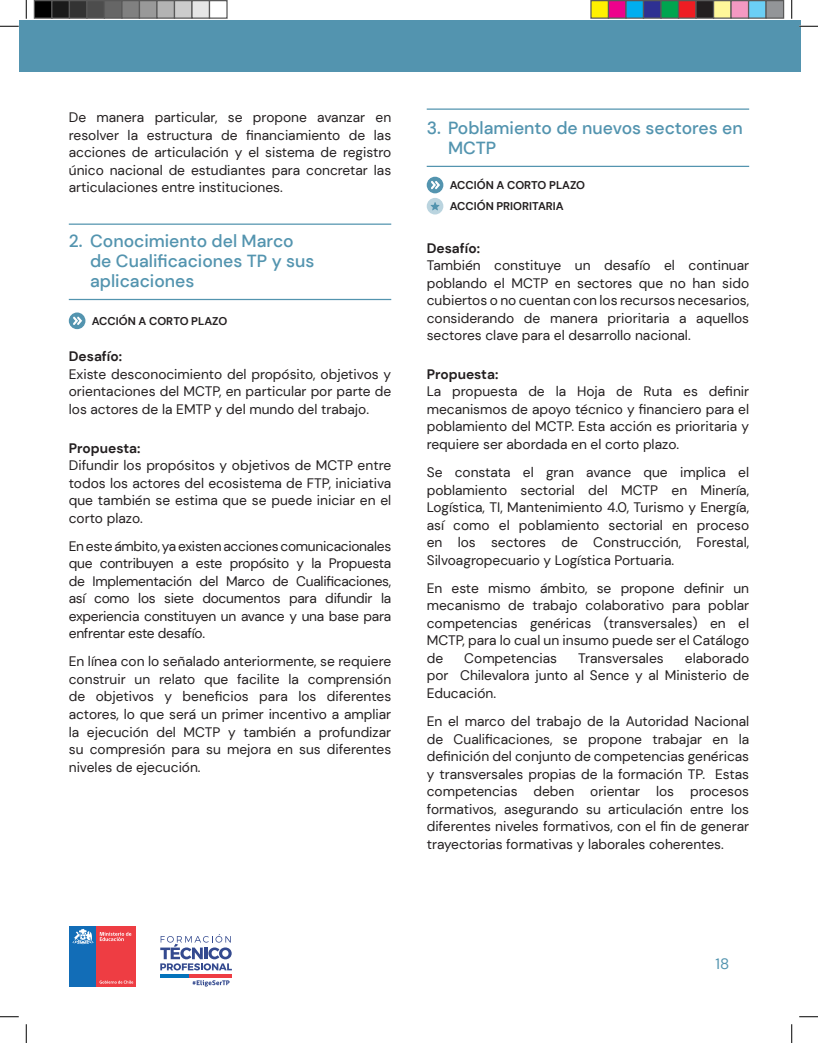
<style>
.page{position:relative;width:818px;height:1043px;background:#fff}
.page>*{position:absolute;margin:0;border:0;box-sizing:border-box;transform-origin:0 0}
.t1{font:500 17.5px/20px "DM Sans";color:#5394af}
.t2{font:15px "DM Sans";color:#5394af}
.t3{font:13.75px/17.5px "DM Sans";color:#231f20;text-align:justify}
.t4{font:700 13.75px "DM Sans";color:#231f20}
.t5{font:700 11.25px "DM Sans";color:#231f20}
</style>
<div class="page">
<div style="left:19px;top:20px;width:781px;height:51px;background:#5394af"></div>
<div style="left:69px;top:925px;width:28px;height:61px;background:#126db7"></div>
<div style="left:97px;top:925px;width:39px;height:61px;background:#ee3d43"></div>
<svg style="left:100px;top:980px;width:33px;height:3px"></svg>
<svg style="left:72px;top:929px;width:22px;height:15px"></svg>
<svg style="left:100px;top:932px;width:31px;height:9px"></svg>
<svg style="left:160px;top:934px;width:72px;height:36px"></svg>
<hr style="left:160px;top:974px;width:30px;height:4px;background:#0473bb">
<hr style="left:190px;top:974px;width:42px;height:4px;background:#ee3d43">
<svg style="left:193px;top:980px;width:36px;height:6px"></svg>
<hr style="left:69px;top:299px;width:322px;height:1px;background:#5394af">
<hr style="left:69px;top:223px;width:322px;height:2px;background:#5394af">
<div style="left:69px;top:312px;width:16px;height:17px;background:#5394af;border-radius:50%"></div>
<svg style="left:73px;top:316px;width:9px;height:9px"></svg>
<hr style="left:426px;top:166px;width:323px;height:1px;background:#5394af">
<hr style="left:426px;top:108px;width:323px;height:2px;background:#5394af">
<div style="left:426px;top:177px;width:17px;height:16px;background:#5394af;border-radius:50%"></div>
<svg style="left:431px;top:181px;width:9px;height:8px"></svg>
<svg style="left:426px;top:198px;width:17px;height:16px"></svg>
<svg style="left:430px;top:202px;width:9px;height:8px"></svg>
<svg style="left:0;top:25px;width:19px;height:2px"></svg>
<svg style="left:799px;top:25px;width:19px;height:2px"></svg>
<svg style="left:0;top:1016px;width:19px;height:1px"></svg>
<svg style="left:799px;top:1016px;width:19px;height:1px"></svg>
<svg style="left:25px;top:0;width:2px;height:19px"></svg>
<svg style="left:25px;top:1024px;width:2px;height:18px"></svg>
<svg style="left:791px;top:0;width:1px;height:19px"></svg>
<svg style="left:791px;top:1024px;width:1px;height:18px"></svg>
<div style="left:34px;top:1px;width:18px;height:17px;background:#000"></div>
<div style="left:34px;top:0;width:18px;height:19px;border:1px solid #595959"></div>
<div style="left:52px;top:1px;width:17px;height:17px;background:#1a1a1a"></div>
<div style="left:51px;top:0;width:19px;height:19px;border:1px solid #595959"></div>
<div style="left:69px;top:1px;width:18px;height:17px;background:#333"></div>
<div style="left:69px;top:0;width:19px;height:19px;border:1px solid #595959"></div>
<div style="left:87px;top:1px;width:17px;height:17px;background:#4d4d4d"></div>
<div style="left:86px;top:0;width:19px;height:19px;border:1px solid #595959"></div>
<div style="left:104px;top:1px;width:18px;height:17px;background:#666"></div>
<div style="left:104px;top:0;width:18px;height:19px;border:1px solid #595959"></div>
<div style="left:122px;top:1px;width:17px;height:17px;background:#808080"></div>
<div style="left:121px;top:0;width:19px;height:19px;border:1px solid #595959"></div>
<div style="left:139px;top:1px;width:18px;height:17px;background:#999"></div>
<div style="left:139px;top:0;width:19px;height:19px;border:1px solid #595959"></div>
<div style="left:157px;top:1px;width:17px;height:17px;background:#b3b3b3"></div>
<div style="left:156px;top:0;width:19px;height:19px;border:1px solid #595959"></div>
<div style="left:174px;top:1px;width:18px;height:17px;background:#ccc"></div>
<div style="left:174px;top:0;width:18px;height:19px;border:1px solid #595959"></div>
<div style="left:192px;top:1px;width:17px;height:17px;background:#e6e6e6"></div>
<div style="left:191px;top:0;width:19px;height:19px;border:1px solid #595959"></div>
<div style="left:209px;top:0;width:19px;height:19px;border:1px solid #595959"></div>
<div style="left:591px;top:1px;width:17px;height:17px;background:#fff101"></div>
<div style="left:590px;top:0;width:19px;height:19px;border:1px solid #595959"></div>
<div style="left:608px;top:1px;width:18px;height:17px;background:#ed028c"></div>
<div style="left:608px;top:0;width:18px;height:19px;border:1px solid #595959"></div>
<div style="left:626px;top:1px;width:17px;height:17px;background:#00aeef"></div>
<div style="left:625px;top:0;width:19px;height:19px;border:1px solid #595959"></div>
<div style="left:643px;top:1px;width:18px;height:17px;background:#2e3092"></div>
<div style="left:642px;top:0;width:19px;height:19px;border:1px solid #595959"></div>
<div style="left:661px;top:1px;width:17px;height:17px;background:#00a54f"></div>
<div style="left:660px;top:0;width:19px;height:19px;border:1px solid #595959"></div>
<div style="left:678px;top:1px;width:18px;height:17px;background:#ee1d23"></div>
<div style="left:678px;top:0;width:18px;height:19px;border:1px solid #595959"></div>
<div style="left:696px;top:1px;width:17px;height:17px;background:#231f20"></div>
<div style="left:695px;top:0;width:19px;height:19px;border:1px solid #595959"></div>
<div style="left:713px;top:1px;width:18px;height:17px;background:#fff79a"></div>
<div style="left:712px;top:0;width:19px;height:19px;border:1px solid #595959"></div>
<div style="left:731px;top:1px;width:17px;height:17px;background:#f499c2"></div>
<div style="left:730px;top:0;width:19px;height:19px;border:1px solid #595959"></div>
<div style="left:748px;top:1px;width:18px;height:17px;background:#6bcff6"></div>
<div style="left:748px;top:0;width:18px;height:19px;border:1px solid #595959"></div>
<div style="left:766px;top:1px;width:17px;height:17px;background:#939598"></div>
<div style="left:765px;top:0;width:19px;height:19px;border:1px solid #595959"></div>
<p class="t3" style="left:69px;top:108px;width:324px">De manera particular, se propone avanzar en resolver la estructura de financiamiento de las acciones de articulación y el sistema de registro único nacional de estudiantes para concretar las articulaciones entre instituciones.</p>
<p class="t1" style="left:90px;top:231px;width:226px;text-indent:-21px">2. Conocimiento del Marco de Cualificaciones TP y sus aplicaciones</p>
<p class="t5" style="left:92px;top:314px;width:137px">ACCIÓN A CORTO PLAZO</p>
<p class="t4" style="left:69px;top:348px;width:55px">Desafío:</p>
<p class="t3" style="left:69px;top:365px;width:324px">Existe desconocimiento del propósito, objetivos y orientaciones del MCTP, en particular por parte de los actores de la EMTP y del mundo del trabajo.</p>
<p class="t4" style="left:69px;top:439px;width:73px">Propuesta:</p>
<p class="t3" style="left:69px;top:456px;width:324px">Difundir los propósitos y objetivos de MCTP entre todos los actores del ecosistema de FTP, iniciativa que también se estima que se puede iniciar en el corto plazo.</p>
<p class="t3" style="left:69px;top:537px;width:324px">En este ámbito, ya existen acciones comunicacionales que contribuyen a este propósito y la Propuesta de Implementación del Marco de Cualificaciones, así como los siete documentos para difundir la experiencia constituyen un avance y una base para enfrentar este desafío.</p>
<p class="t3" style="left:69px;top:653px;width:324px">En línea con lo señalado anteriormente, se requiere construir un relato que facilite la comprensión de objetivos y beneficios para los diferentes actores, lo que será un primer incentivo a ampliar la ejecución del MCTP y también a profundizar su compresión para su mejora en sus diferentes niveles de ejecución.</p>
<p class="t1" style="left:448px;top:118px;width:296px;text-indent:-21px">3. Poblamiento de nuevos sectores en<br>MCTP</p>
<p class="t5" style="left:449px;top:178px;width:137px">ACCIÓN A CORTO PLAZO</p>
<p class="t5" style="left:449px;top:199px;width:115px">ACCIÓN PRIORITARIA</p>
<p class="t4" style="left:426px;top:239px;width:55px">Desafío:</p>
<p class="t3" style="left:426px;top:256px;width:324px">También constituye un desafío el continuar poblando el MCTP en sectores que no han sido cubiertos o no cuentan con los recursos necesarios, considerando de manera prioritaria a aquellos sectores clave para el desarrollo nacional.</p>
<p class="t4" style="left:426px;top:365px;width:73px">Propuesta:</p>
<p class="t3" style="left:426px;top:383px;width:324px">La propuesta de la Hoja de Ruta es definir mecanismos de apoyo técnico y financiero para el poblamiento del MCTP. Esta acción es prioritaria y requiere ser abordada en el corto plazo.</p>
<p class="t3" style="left:426px;top:463px;width:324px">Se constata el gran avance que implica el poblamiento sectorial del MCTP en Minería, Logística, TI, Mantenimiento 4.0, Turismo y Energía, así como el poblamiento sectorial en proceso en los sectores de Construcción, Forestal, Silvoagropecuario y Logística Portuaria.</p>
<p class="t3" style="left:426px;top:579px;width:324px">En este mismo ámbito, se propone definir un mecanismo de trabajo colaborativo para poblar competencias genéricas (transversales) en el MCTP, para lo cual un insumo puede ser el Catálogo de</p>
<p class="t3" style="left:426px;top:649px;width:324px;text-indent:258px">elaborado por Chilevalora junto al Sence y al Ministerio de Educación.</p>
<p class="t3" style="left:426px;top:712px;width:324px">En el marco del trabajo de la Autoridad Nacional de Cualificaciones, se propone trabajar en la definición del conjunto de competencias genéricas y transversales propias de la formación TP. Estas competencias deben orientar los procesos formativos, asegurando su articulación entre los diferentes niveles formativos, con el fin de generar trayectorias formativas y laborales coherentes.</p>
<p class="t3" style="left:464px;top:649px;width:94px">Competencias</p>
<p class="t3" style="left:578px;top:649px;width:87px">Transversales</p>
<p class="t2" style="left:715px;top:954px;width:15px">18</p>
</div>
